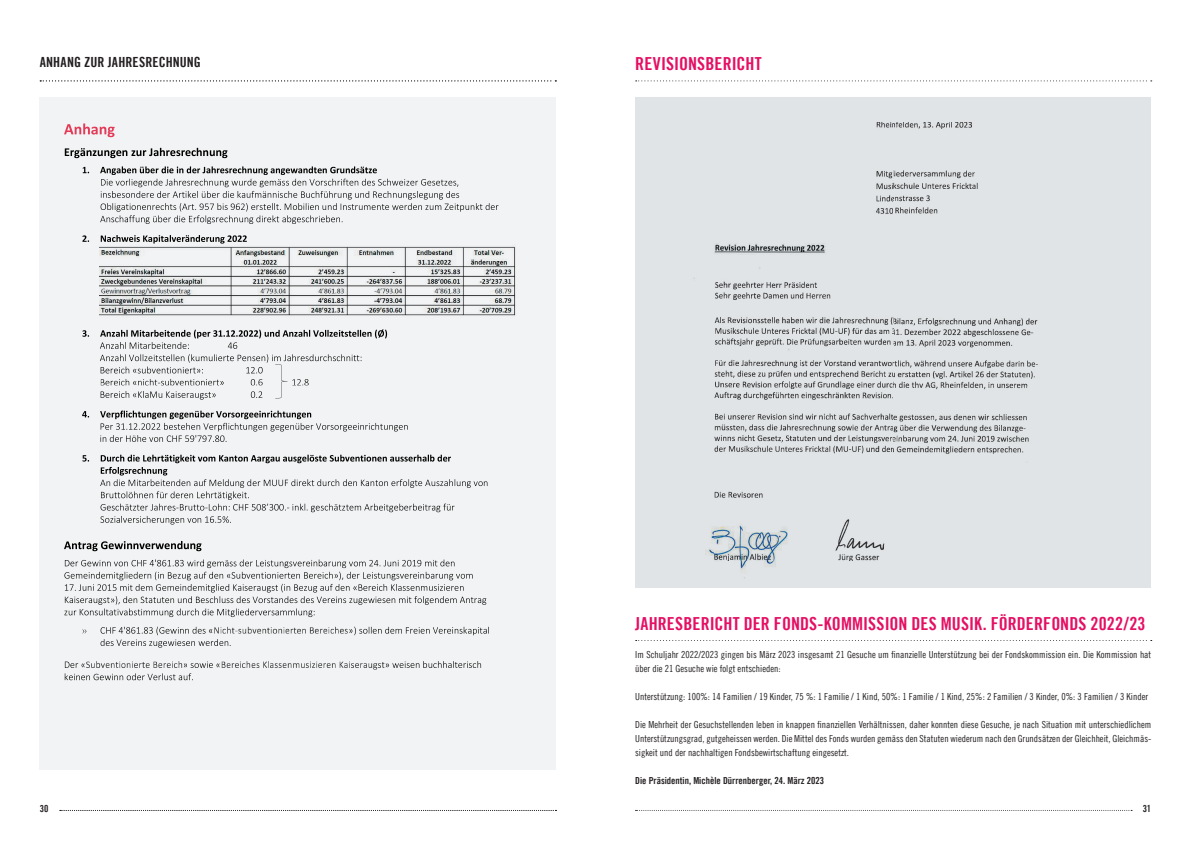
<style>
.page{position:relative;width:1191px;height:842px;background:#fff}
.page>*{position:absolute;margin:0;border:0;box-sizing:border-box;transform-origin:0 0}
.t1{font:18px "Trade Gothic LT Bold Cond Twenty";letter-spacing:.005em;color:#e50f63}
.t2{font:14px "Trade Gothic LT Bold Cond Twenty";letter-spacing:.005em;color:#231f20}
.t3{font:9.7px/14px "Trade Gothic LT Cond Eighteen";color:#231f20}
.t4{font:9.7px "Trade Gothic LT Bold Cond Twenty";color:#231f20}
</style>
<div class="page">
<svg style="left:635px;top:80px;width:516px;height:1px"></svg>
<svg style="left:635px;top:810px;width:497px;height:1px"></svg>
<div style="left:40px;top:98px;width:516px;height:672px;background:#f2f3f4"></div>
<svg style="left:40px;top:80px;width:516px;height:1px"></svg>
<svg style="left:60px;top:810px;width:496px;height:1px"></svg>
<img style="left:89px;top:250px;width:31px;height:124px">
<img style="left:64px;top:123px;width:51px;height:14px">
<img style="left:65px;top:148px;width:162px;height:10px">
<svg style="left:83px;top:167px;width:6px;height:6px"></svg>
<img style="left:100px;top:166px;width:277px;height:9px">
<img style="left:101px;top:179px;width:358px;height:8px">
<img style="left:101px;top:191px;width:358px;height:9px">
<img style="left:101px;top:203px;width:397px;height:9px">
<img style="left:100px;top:215px;width:243px;height:9px">
<svg style="left:82px;top:235px;width:7px;height:7px"></svg>
<img style="left:101px;top:235px;width:146px;height:9px">
<svg style="left:82px;top:330px;width:7px;height:7px"></svg>
<img style="left:100px;top:329px;width:287px;height:9px">
<img style="left:100px;top:342px;width:138px;height:7px">
<img style="left:100px;top:354px;width:262px;height:9px">
<img style="left:101px;top:367px;width:162px;height:6px">
<img style="left:101px;top:379px;width:208px;height:7px">
<img style="left:101px;top:391px;width:162px;height:9px">
<svg style="left:82px;top:411px;width:7px;height:6px"></svg>
<img style="left:100px;top:411px;width:212px;height:8px">
<img style="left:101px;top:423px;width:307px;height:8px">
<img style="left:100px;top:435px;width:127px;height:7px">
<svg style="left:82px;top:455px;width:7px;height:7px"></svg>
<img style="left:101px;top:455px;width:350px;height:8px">
<img style="left:101px;top:467px;width:66px;height:8px">
<img style="left:100px;top:479px;width:388px;height:9px">
<img style="left:101px;top:491px;width:148px;height:9px">
<img style="left:101px;top:504px;width:354px;height:8px">
<img style="left:100px;top:516px;width:131px;height:8px">
<img style="left:64px;top:541px;width:138px;height:10px">
<img style="left:65px;top:559px;width:380px;height:2px">
<img style="left:65px;top:561px;width:390px;height:7px">
<img style="left:64px;top:572px;width:409px;height:8px">
<img style="left:65px;top:584px;width:399px;height:8px">
<img style="left:65px;top:596px;width:421px;height:9px">
<img style="left:64px;top:608px;width:251px;height:9px">
<svg style="left:82px;top:629px;width:5px;height:5px"></svg>
<img style="left:101px;top:627px;width:105px;height:8px">
<svg style="left:209px;top:627px;width:144px;height:7px"></svg>
<img style="left:354px;top:627px;width:135px;height:8px">
<img style="left:101px;top:639px;width:130px;height:9px">
<svg style="left:65px;top:661px;width:122px;height:7px"></svg>
<img style="left:190px;top:661px;width:23px;height:7px">
<svg style="left:216px;top:661px;width:173px;height:9px"></svg>
<img style="left:392px;top:661px;width:90px;height:7px">
<img style="left:65px;top:673px;width:128px;height:7px">
<img style="left:100px;top:246px;width:416px;height:73px">
<svg style="left:275px;top:364px;width:12px;height:35px"></svg>
<div style="left:635px;top:98px;width:515px;height:490px;background:#e1e4e6"></div>
<svg style="left:635px;top:640px;width:516px;height:1px"></svg>
<img style="left:693px;top:278px;width:21px;height:278px">
<img style="left:740px;top:561px;width:36px;height:17px">
<img style="left:714px;top:122px;width:323px;height:439px">
<h2 class="t2" style="left:40px;top:53px;width:163px">ANHANG ZUR JAHRESRECHNUNG</h2>
<h1 class="t1" style="left:635px;top:52px;width:128px">REVISIONSBERICHT</h1>
<h1 class="t1" style="left:635px;top:612px;width:512px">JAHRESBERICHT DER FONDS-KOMMISSION DES MUSIK. FÖRDERFONDS 2022/23</h1>
<p class="t3" style="left:635px;top:648px;width:517px">Im Schuljahr 2022/2023 gingen bis März 2023 insgesamt 21 Gesuche um finanzielle Unterstützung bei der Fondskommission ein. Die Kommission hat über die 21 Gesuche wie folgt entschieden:</p>
<p class="t3" style="left:635px;top:690px;width:514px">Unterstützung: 100%: 14 Familien / 19 Kinder, 75 %: 1 Familie / 1 Kind, 50%: 1 Familie / 1 Kind, 25%: 2 Familien / 3 Kinder, 0%: 3 Familien / 3 Kinder</p>
<p class="t3" style="left:635px;top:718px;width:517px;text-align:justify">Die Mehrheit der Gesuchstellenden leben in knappen finanziellen Verhältnissen, daher konnten diese Gesuche, je nach Situation mit unterschiedlichem Unterstützungsgrad, gutgeheissen werden. Die Mittel des Fonds wurden gemäss den Statuten wiederum nach den Grundsätzen der Gleichheit, Gleichmäs&shy;sigkeit und der nachhaltigen Fondsbewirtschaftung eingesetzt.</p>
<p class="t4" style="left:635px;top:775px;width:190px">Die Präsidentin, Michèle Dürrenberger, 24. März 2023</p>
<p class="t4" style="left:40px;top:803px;width:10px">30</p>
<p class="t4" style="left:1142px;top:803px;width:10px">31</p>
</div>
